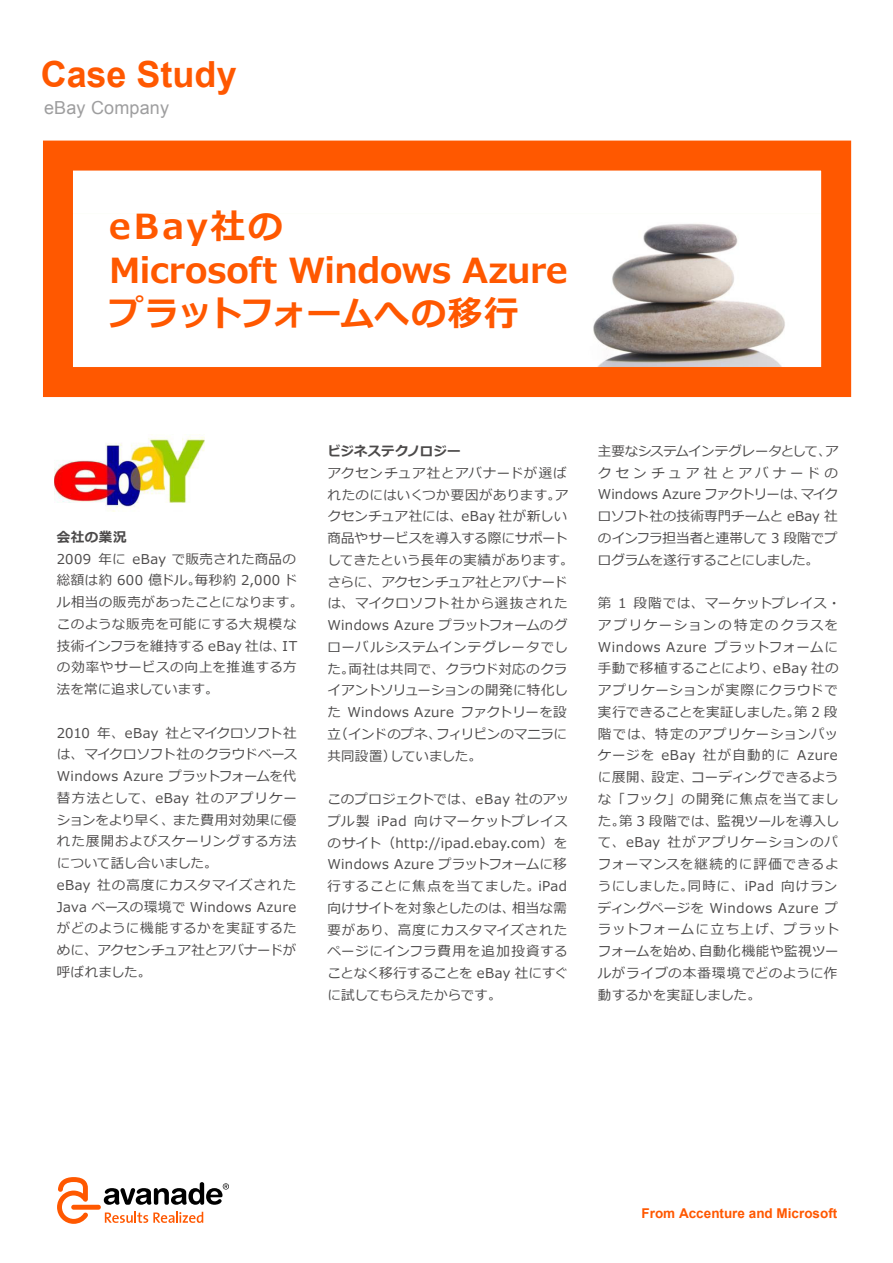
<style>
.page{position:relative;width:893px;height:1263px;background:#fff}
.page>*{position:absolute;margin:0;border:0;box-sizing:border-box;transform-origin:0 0}
.t1{font:700 36px "Arial";color:#ff5800}
.t2{font:700 34.5px/43.5px "Meiryo";letter-spacing:-.005em;color:#ff5800}
.t3{font:18px "Arial";letter-spacing:.01em;color:#9e9e9f}
.t4{font:13.5px/21.8px "Meiryo";letter-spacing:.025em;color:#4c4a4a}
.t5{font:13.5px/21.8px "Meiryo";letter-spacing:.045em;color:#4c4a4a}
.t6{font:700 13.5px "Arial";color:#ff5800}
.s1{font-weight:700}
</style>
<div class="page">
<img style="left:593px;top:224px;width:192px;height:142px">
<div style="left:43px;top:141px;width:808px;height:256px;border:30px solid #ff5800"></div>
<svg style="left:104px;top:1182px;width:125px;height:23px"></svg>
<div style="left:71px;top:1205px;width:30px;height:5px;background:#ff5800;border-radius:2px"></div>
<svg style="left:57px;top:1177px;width:31px;height:47px"></svg>
<svg style="left:105px;top:1212px;width:98px;height:11px"></svg>
<img style="left:54px;top:434px;width:151px;height:78px">
<p class="t1" style="left:41px;top:51px;width:198px">Case Study</p>
<p class="t3" style="left:44px;top:96px;width:127px">eBay Company</p>
<p class="t2" style="left:109px;top:205px;width:460px">eBay社の<br>Microsoft Windows Azureプラットフォームへの移行</p>
<p class="t4" style="left:57px;top:526px;width:248px"><span class="s1">会社の業況<br></span>2009 年に eBay で販売された商品の総額は約 600 億ドル。毎秒約 2,000 ドル相当の販売があったことになります。このような販売を可能にする大規模な技術インフラを維持する eBay 社は、ITの効率やサービスの向上を推進する方法を常に追求しています。</p>
<p class="t4" style="left:57px;top:722px;width:242px">2010 年、eBay 社とマイクロソフト社は、マイクロソフト社のクラウドベース<br>Windows Azure プラットフォームを代替方法として、eBay 社のアプリケーションをより早く、また費用対効果に優れた展開およびスケーリングする方法について話し合いました。<br>eBay 社の高度にカスタマイズされた<br>Java ベースの環境で Windows Azureがどのように機能するかを実証するために、アクセンチュア社とアバナードが呼ばれました。</p>
<p class="t4" style="left:327px;top:440px;width:248px"><span class="s1">ビジネステクノロジー<br></span>アクセンチュア社とアバナードが選ばれたのにはいくつか要因があります。アクセンチュア社には、eBay 社が新しい商品やサービスを導入する際にサポートしてきたという長年の実績があります。さらに、アクセンチュア社とアバナードは、マイクロソフト社から選抜された<br>Windows Azure プラットフォームのグローバルシステムインテグレータでした。両社は共同で、クラウド対応のクライアントソリューションの開発に特化した Windows Azure ファクトリーを設立（インドのプネ、フィリピンのマニラに共同設置）していました。</p>
<p class="t4" style="left:327px;top:788px;width:243px">このプロジェクトでは、eBay 社のアップル製 iPad 向けマーケットプレイスのサイト（http://ipad.ebay.com）を<br>Windows Azure プラットフォームに移行することに焦点を当てました。iPad向けサイトを対象としたのは、相当な需要があり、高度にカスタマイズされたページにインフラ費用を追加投資することなく移行することを eBay 社にすぐに試してもらえたからです。</p>
<p class="t4" style="left:598px;top:440px;width:242px;text-align:justify">主要なシステムインテグレータとして、アクセンチュア社とアバナードのWindows Azure ファクトリーは、マイクロソフト社の技術専門チームと eBay 社のインフラ担当者と連帯して 3 段階でプログラムを遂行することにしました。</p>
<p class="t5" style="left:598px;top:593px;width:244px">第 1 段階では、マーケットプレイス・アプリケーションの特定のクラスを<br>Windows Azure プラットフォームに手動で移植することにより、eBay 社のアプリケーションが実際にクラウドで実行できることを実証しました。第 2 段階では、特定のアプリケーションパッケージを eBay 社が自動的に Azureに展開、設定、コーディングできるような「フック」の開発に焦点を当てました。第 3 段階では、監視ツールを導入して、eBay 社がアプリケーションのパフォーマンスを継続的に評価できるようにしました。同時に、iPad 向けランディングページを Windows Azure プラットフォームに立ち上げ、プラットフォームを始め、自動化機能や監視ツールがライブの本番環境でどのように作動するかを実証しました。</p>
<p class="t6" style="left:642px;top:1204px;width:197px">From Accenture and Microsoft</p>
</div>
